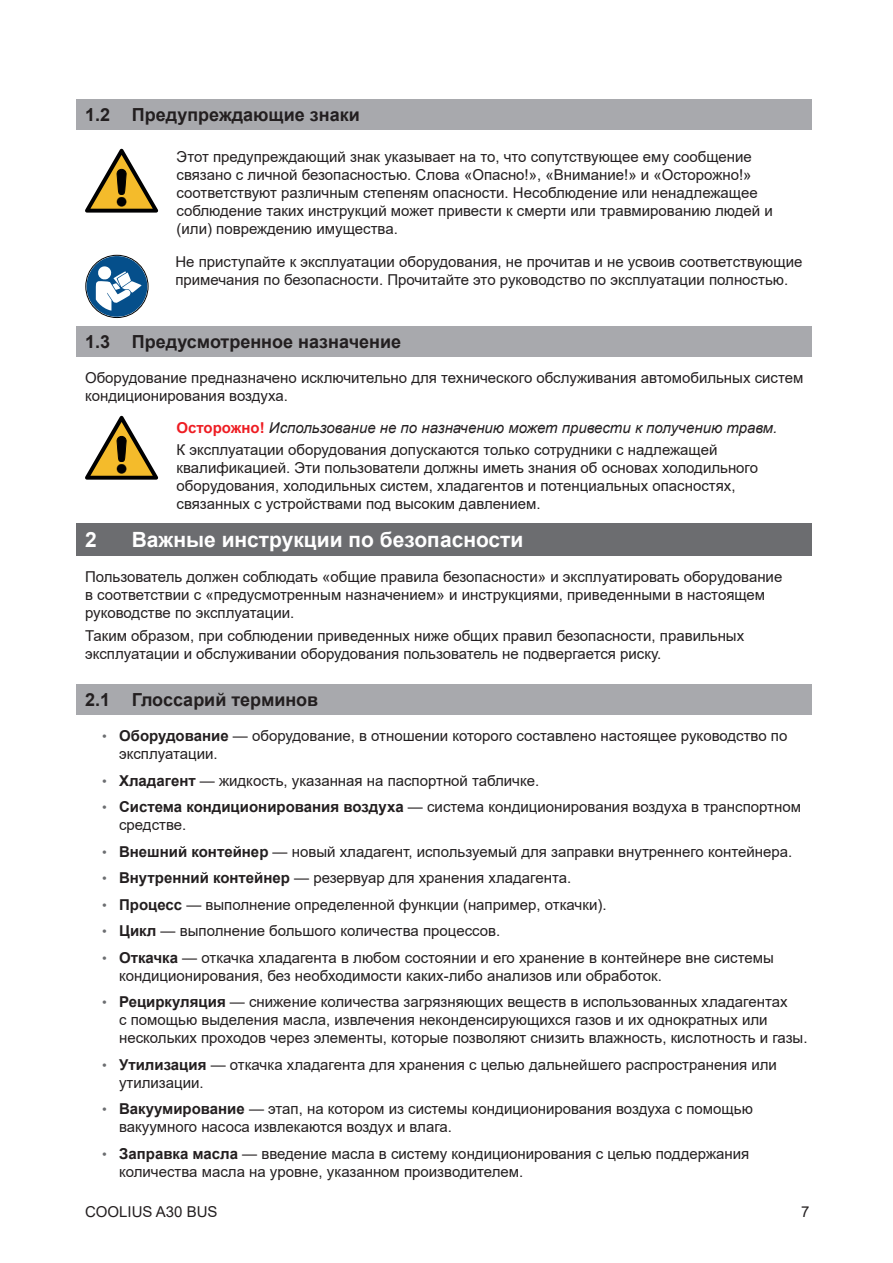
<style>
.page{position:relative;width:893px;height:1263px;background:#fff}
.page>*{position:absolute;margin:0;border:0;box-sizing:border-box;transform-origin:0 0}
.t1{font:700 21px "Arial";color:#fff}
.t2{font:700 18px "Arial";color:#231f20}
.t3{font:15px/18px "Arial";color:#231f20}
.s1{font-weight:700;color:#ee1d23}
.s2{font-style:italic}
.s3{font-size:13.5px;color:#6c6e71}
.s4{font-weight:700}
</style>
<div class="page">
<div style="left:77px;top:99px;width:735px;height:31px;background:#a8a9ad"></div>
<div style="left:77px;top:326px;width:735px;height:30px;background:#a8a9ad"></div>
<div style="left:77px;top:523px;width:735px;height:33px;background:#6c6d70"></div>
<div style="left:77px;top:684px;width:735px;height:31px;background:#a8a9ad"></div>
<svg style="left:85px;top:149px;width:73px;height:64px"></svg>
<svg style="left:85px;top:256px;width:62px;height:61px"></svg>
<svg style="left:85px;top:416px;width:73px;height:64px"></svg>
<p class="t2" style="left:85px;top:102px;width:276px">1.2 Предупреждающие знаки</p>
<p class="t3" style="left:177px;top:147px;width:598px">Этот предупреждающий знак указывает на то, что сопутствующее ему сообщение связано с личной безопасностью. Слова «Опасно!», «Внимание!» и «Осторожно!» соответствуют различным степеням опасности. Несоблюдение или ненадлежащее соблюдение таких инструкций может привести к смерти или травмированию людей и (или) повреждению имущества.</p>
<p class="t3" style="left:175px;top:253px;width:629px">Не приступайте к эксплуатации оборудования, не прочитав и не усвоив соответствующие примечания по безопасности. Прочитайте это руководство по эксплуатации полностью.</p>
<p class="t2" style="left:85px;top:329px;width:318px">1.3 Предусмотренное назначение</p>
<p class="t3" style="left:85px;top:369px;width:720px">Оборудование предназначено исключительно для технического обслуживания автомобильных систем кондиционирования воздуха.</p>
<p class="t3" style="left:176px;top:416px;width:602px;line-height:22.2px"><span class="s1">Осторожно!</span> <span class="s2">Использование не по назначению может привести к получению травм.<br></span>К эксплуатации оборудования допускаются только сотрудники с надлежащей</p>
<p class="t3" style="left:177px;top:459px;width:583px">квалификацией. Эти пользователи должны иметь знания об основах холодильного оборудования, холодильных систем, хладагентов и потенциальных опасностях, связанных с устройствами под высоким давлением.</p>
<h1 class="t1" style="left:85px;top:525px;width:13px">2</h1>
<h1 class="t1" style="left:132px;top:525px;width:393px">Важные инструкции по безопасности</h1>
<p class="t3" style="left:85px;top:568px;width:699px">Пользователь должен соблюдать «общие правила безопасности» и эксплуатировать оборудование в соответствии с «предусмотренным назначением» и инструкциями, приведенными в настоящем руководстве по эксплуатации.</p>
<p class="t3" style="left:85px;top:626px;width:661px">Таким образом, при соблюдении приведенных ниже общих правил безопасности, правильных эксплуатации и обслуживании оборудования пользователь не подвергается риску.</p>
<p class="t2" style="left:85px;top:687px;width:235px">2.1 Глоссарий терминов</p>
<p class="t3" style="left:119px;top:727px;width:670px;text-indent:-17px"><span class="s3">•</span> <span class="s4">Оборудование</span> — оборудование, в отношении которого составлено настоящее руководство по эксплуатации.</p>
<p class="t3" style="left:102px;top:771px;width:439px"><span class="s3">•</span> <span class="s4">Хладагент</span> — жидкость, указанная на паспортной табличке.</p>
<p class="t3" style="left:119px;top:798px;width:683px;text-indent:-17px"><span class="s3">•</span> <span class="s4">Система кондиционирования воздуха</span> — система кондиционирования воздуха в транспортном средстве.</p>
<p class="t3" style="left:102px;top:842px;width:692px"><span class="s3">•</span> <span class="s4">Внешний контейнер</span> — новый хладагент, используемый для заправки внутреннего контейнера.</p>
<p class="t3" style="left:102px;top:869px;width:471px"><span class="s3">•</span> <span class="s4">Внутренний контейнер</span> — резервуар для хранения хладагента.</p>
<p class="t3" style="left:102px;top:895px;width:506px"><span class="s3">•</span> <span class="s4">Процесс</span> — выполнение определенной функции (например, откачки).</p>
<p class="t3" style="left:102px;top:922px;width:400px"><span class="s3">•</span> <span class="s4">Цикл</span> — выполнение большого количества процессов.</p>
<p class="t3" style="left:119px;top:948px;width:656px;text-indent:-17px"><span class="s3">•</span> <span class="s4">Откачка</span> — откачка хладагента в любом состоянии и его хранение в контейнере вне системы кондиционирования, без необходимости каких-либо анализов или обработок.</p>
<p class="t3" style="left:119px;top:993px;width:690px;text-indent:-17px"><span class="s3">•</span> <span class="s4">Рециркуляция</span> — снижение количества загрязняющих веществ в использованных хладагентах<br>с помощью выделения масла, извлечения неконденсирующихся газов и их однократных или нескольких проходов через элементы, которые позволяют снизить влажность, кислотность и газы.</p>
<p class="t3" style="left:119px;top:1055px;width:659px;text-indent:-17px"><span class="s3">•</span> <span class="s4">Утилизация</span> — откачка хладагента для хранения с целью дальнейшего распространения или утилизации.</p>
<p class="t3" style="left:119px;top:1100px;width:635px;text-indent:-17px"><span class="s3">•</span> <span class="s4">Вакуумирование</span> — этап, на котором из системы кондиционирования воздуха с помощью вакуумного насоса извлекаются воздух и влага.</p>
<p class="t3" style="left:119px;top:1144px;width:632px;text-indent:-17px"><span class="s3">•</span> <span class="s4">Заправка масла</span> — введение масла в систему кондиционирования с целью поддержания количества масла на уровне, указанном производителем.</p>
<p class="t3" style="left:85px;top:1202px;width:134px">COOLIUS A30 BUS</p>
<p class="t3" style="left:801px;top:1202px;width:10px">7</p>
</div>
